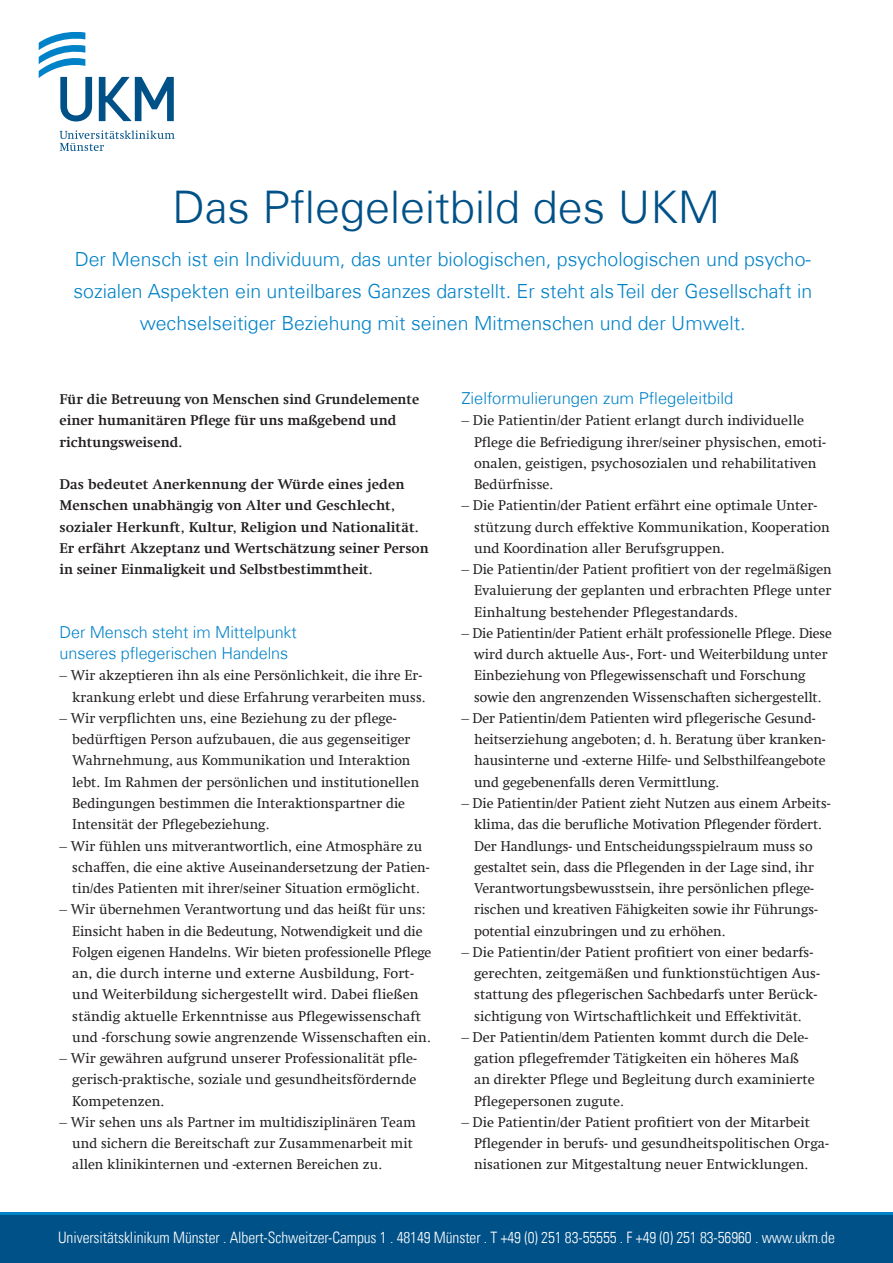
<style>
.page{position:relative;width:893px;height:1263px;background:#fff}
.page>*{position:absolute;margin:0;border:0;box-sizing:border-box;transform-origin:0 0}
.t1{font:300 45px "Univers Com 45";color:#005187}
.t2{font:300 19.5px/32px "Univers Com 45";color:#0082c8;text-align:center}
.t3{font:300 16.5px/21.3px "Univers Com 45";letter-spacing:-.005em;color:#0082c8}
.t4{font:15.75px "Univers Com 47 Light Cond";letter-spacing:-.005em;color:#fff}
.t5{font:14.25px/21.3px "Swift Com";color:#231f20}
.t6{font:700 14.25px/21.3px "Swift Com";color:#231f20}
</style>
<div class="page">
<div style="left:0;top:1212px;width:893px;height:32px;background:#0082c8"></div>
<div style="left:0;top:1215px;width:893px;height:48px;background:#005187"></div>
<svg style="left:39px;top:32px;width:53px;height:89px"></svg>
<svg style="left:99px;top:77px;width:75px;height:44px"></svg>
<svg style="left:60px;top:130px;width:115px;height:21px"></svg>
<h1 class="t1" style="left:173px;top:180px;width:549px">Das Pflegeleitbild des UKM</h1>
<p class="t2" style="left:73px;top:243px;width:740px">Der Mensch ist ein Individuum, das unter biologischen, psychologischen und psycho&shy;sozialen Aspekten ein unteilbares Ganzes darstellt. Er steht als Teil der Gesellschaft in wechselseitiger Beziehung mit seinen Mitmenschen und der Umwelt.</p>
<p class="t6" style="left:60px;top:388px;width:361px">Für die Betreuung von Menschen sind Grundelemente einer humanitären Pflege für uns maßgebend und richtungsweisend.</p>
<p class="t6" style="left:60px;top:473px;width:371px">Das bedeutet Anerkennung der Würde eines jeden Menschen unabhängig von Alter und Geschlecht, sozialer Herkunft, Kultur, Religion und Nationalität.<br>Er erfährt Akzeptanz und Wertschätzung seiner Person in seiner Einmaligkeit und Selbstbestimmtheit.</p>
<p class="t3" style="left:60px;top:621px;width:239px">Der Mensch steht im Mittelpunkt unseres pflegerischen Handelns</p>
<p class="t5" style="left:60px;top:665px;width:368px;text-align:right">– Wir akzeptieren ihn als eine Persönlichkeit, die ihre Er&shy;krankung erlebt und diese Erfahrung verarbeiten muss.</p>
<p class="t5" style="left:72px;top:707px;width:349px;text-indent:-13px">– Wir verpflichten uns, eine Beziehung zu der pflege&shy;bedürftigen Person aufzubauen, die aus gegenseitiger Wahrnehmung, aus Kommunikation und Interaktion lebt. Im Rahmen der persönlichen und institutionellen Bedingungen bestimmen die Interaktionspartner die Intensität der Pflegebeziehung.</p>
<p class="t5" style="left:72px;top:835px;width:359px;text-indent:-13px">– Wir fühlen uns mitverantwortlich, eine Atmosphäre zu schaffen, die eine aktive Auseinandersetzung der Patien&shy;tin/des Patienten mit ihrer/seiner Situation ermöglicht.</p>
<p class="t5" style="left:72px;top:899px;width:361px;text-indent:-13px">– Wir übernehmen Verantwortung und das heißt für uns:<br>Einsicht haben in die Bedeutung, Notwendigkeit und die Folgen eigenen Handelns. Wir bieten professionelle Pflege an, die durch interne und externe Ausbildung, Fort&shy;und Weiterbildung sichergestellt wird. Dabei fließen ständig aktuelle Erkenntnisse aus Pflegewissenschaft und -forschung sowie angrenzende Wissenschaften ein.</p>
<p class="t5" style="left:72px;top:1048px;width:346px;text-align:justify;text-indent:-13px">– Wir gewähren aufgrund unserer Professionalität pfle&shy;gerisch-praktische, soziale und gesundheitsfördernde Kompetenzen.</p>
<p class="t5" style="left:72px;top:1111px;width:345px;text-indent:-13px">– Wir sehen uns als Partner im multidisziplinären Team und sichern die Bereitschaft zur Zusammenarbeit mit allen klinikinternen und -externen Bereichen zu.</p>
<p class="t3" style="left:461px;top:387px;width:273px">Zielformulierungen zum Pflegeleitbild</p>
<p class="t5" style="left:474px;top:410px;width:353px;text-indent:-13px">– Die Patientin/der Patient erlangt durch individuelle Pflege die Befriedigung ihrer/seiner physischen, emoti&shy;onalen, geistigen, psychosozialen und rehabilitativen Bedürfnisse.</p>
<p class="t5" style="left:474px;top:495px;width:357px;text-indent:-13px">– Die Patientin/der Patient erfährt eine optimale Unter&shy;stützung durch effektive Kommunikation, Kooperation und Koordination aller Berufsgruppen.</p>
<p class="t5" style="left:474px;top:559px;width:359px;text-align:justify;text-indent:-13px">– Die Patientin/der Patient profitiert von der regelmäßigen Evaluierung der geplanten und erbrachten Pflege unter Einhaltung bestehender Pflegestandards.</p>
<p class="t5" style="left:474px;top:622px;width:359px;text-indent:-13px">– Die Patientin/der Patient erhält professionelle Pflege. Diese wird durch aktuelle Aus-, Fort- und Weiterbildung unter Einbeziehung von Pflegewissenschaft und Forschung sowie den angrenzenden Wissenschaften sichergestellt.</p>
<p class="t5" style="left:474px;top:707px;width:353px;text-indent:-13px">– Der Patientin/dem Patienten wird pflegerische Gesund&shy;heitserziehung angeboten; d. h. Beratung über kranken&shy;hausinterne und -externe Hilfe- und Selbsthilfeangebote und gegebenenfalls deren Vermittlung.</p>
<p class="t5" style="left:474px;top:792px;width:358px;text-indent:-13px">– Die Patientin/der Patient zieht Nutzen aus einem Arbeits&shy;klima, das die berufliche Motivation Pflegender fördert.<br>Der Handlungs- und Entscheidungsspielraum muss so gestaltet sein, dass die Pflegenden in der Lage sind, ihr Verantwortungsbewusstsein, ihre persönlichen pflege&shy;rischen und kreativen Fähigkeiten sowie ihr Führungs&shy;potential einzubringen und zu erhöhen.</p>
<p class="t5" style="left:474px;top:941px;width:347px;text-indent:-13px">– Die Patientin/der Patient profitiert von einer bedarfs&shy;gerechten, zeitgemäßen und funktionstüchtigen Aus&shy;stattung des pflegerischen Sachbedarfs unter Berück&shy;sichtigung von Wirtschaftlichkeit und Effektivität.</p>
<p class="t5" style="left:474px;top:1026px;width:342px;text-indent:-13px">– Der Patientin/dem Patienten kommt durch die Dele&shy;gation pflegefremder Tätigkeiten ein höheres Maß an direkter Pflege und Begleitung durch examinierte Pflegepersonen zugute.</p>
<p class="t5" style="left:474px;top:1111px;width:356px;text-indent:-13px">– Die Patientin/der Patient profitiert von der Mitarbeit<br>Pflegender in berufs- und gesundheitspolitischen Orga&shy;nisationen zur Mitgestaltung neuer Entwicklungen.</p>
<p class="t4" style="left:58px;top:1228px;width:778px">Universitätsklinikum Münster . Albert-Schweitzer-Campus 1 . 48149 Münster . T +49 (0) 251 83-55555 . F +49 (0) 251 83-56960 . www.ukm.de</p>
</div>
